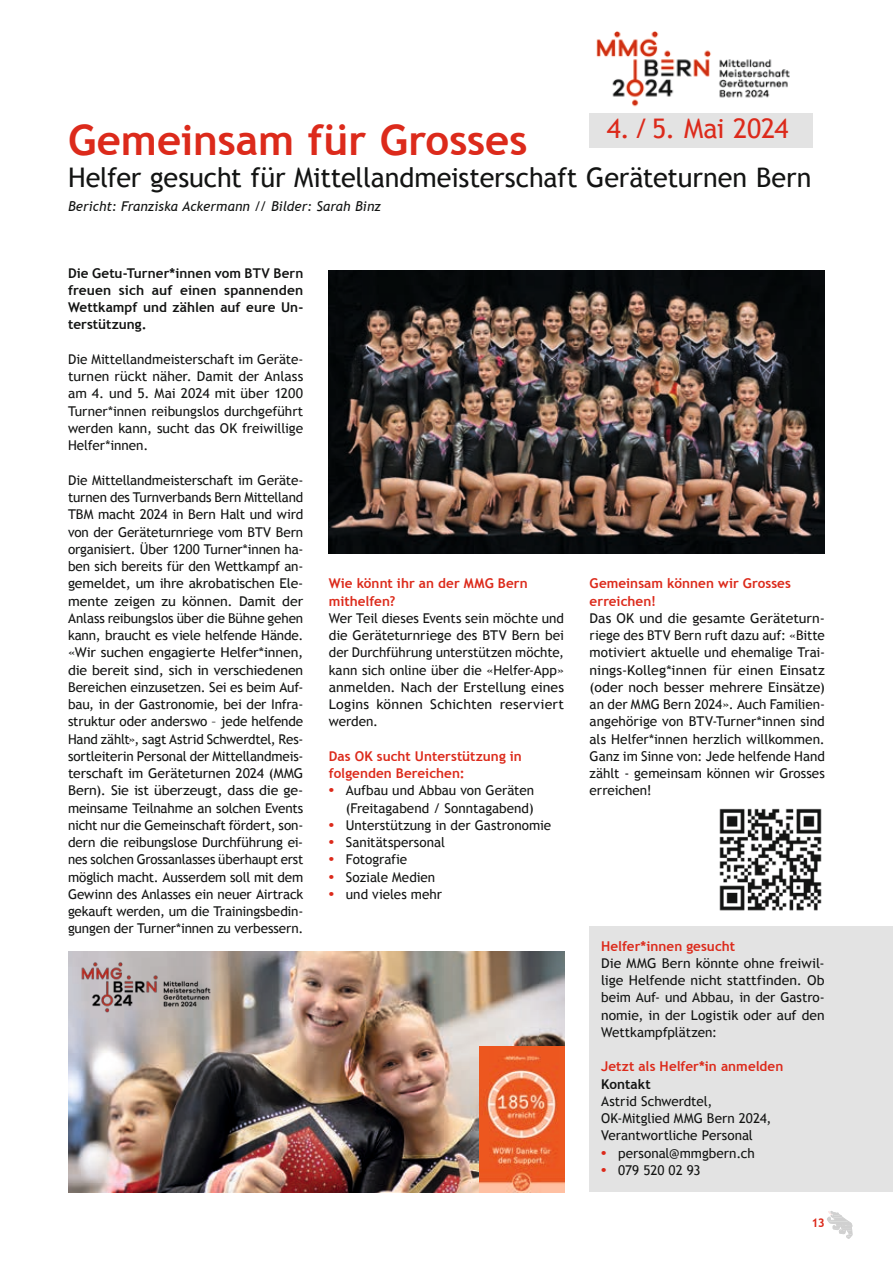
<style>
.page{position:relative;width:893px;height:1263px;background:#fff}
.page>*{position:absolute;margin:0;border:0;box-sizing:border-box;transform-origin:0 0}
.t1{font:700 42px "Trebuchet MS";color:#dc2a1b}
.t2{font:27px "Trebuchet MS";letter-spacing:-.005em;color:#131413}
.t3{font:27px "Trebuchet MS";letter-spacing:-.015em;color:#dc2a1b}
.t4{font:13.5px/17.2px "Trebuchet MS";color:#131413;text-align:justify}
.t5{font:13.5px/17.2px "Trebuchet MS";color:#131413;text-align:justify;scale:1.04 1}
.t6{font:700 13.5px/17.2px "Trebuchet MS";letter-spacing:.005em;color:#dc2a1b}
.t7{font:700 13.5px/17.2px "Trebuchet MS";letter-spacing:.005em;color:#131413;text-align:justify}
.t8{font:italic 13.5px "Trebuchet MS";letter-spacing:.005em;color:#131413}
.t9{font:700 12px "Trebuchet MS";color:#dc2a1b}
.s1{font-family:"Times New Roman";font-weight:700;font-size:15px;color:#dc2a1b}
</style>
<div class="page">
<svg style="left:827px;top:1211px;width:25px;height:28px"></svg>
<img style="left:596px;top:31px;width:194px;height:76px">
<div style="left:590px;top:113px;width:223px;height:34px;background:#e3e3e3"></div>
<img style="left:68px;top:952px;width:496px;height:240px">
<img style="left:68px;top:956px;width:170px;height:61px">
<img style="left:719px;top:808px;width:103px;height:103px">
<img style="left:329px;top:270px;width:496px;height:284px">
<img style="left:479px;top:1047px;width:85px;height:145px">
<div style="left:590px;top:927px;width:303px;height:265px;background:#e3e3e3"></div>
<h2 class="t3" style="left:607px;top:113px;width:183px">4. / 5. Mai 2024</h2>
<h1 class="t1" style="left:68px;top:114px;width:461px">Gemeinsam für Grosses</h1>
<h2 class="t2" style="left:68px;top:161px;width:745px">Helfer gesucht für Mittellandmeisterschaft Geräteturnen Bern</h2>
<p class="t8" style="left:68px;top:198px;width:314px">Bericht: Franziska Ackermann // Bilder: Sarah Binz</p>
<p class="t7" style="left:68px;top:264px;width:237px">Die Getu-Turner*innen vom BTV Bern freuen sich auf einen spannenden Wettkampf und zählen auf eure Un&shy;terstützung.</p>
<p class="t4" style="left:68px;top:351px;width:237px">Die Mittellandmeisterschaft im Geräte&shy;turnen rückt näher. Damit der Anlass am 4. und 5. Mai 2024 mit über 1200<br>Turner*innen reibungslos durchgeführt werden kann, sucht das OK freiwillige Helfer*innen.</p>
<p class="t4" style="left:68px;top:471px;width:237px">Die Mittellandmeisterschaft im Geräte&shy;turnen des Turnverbands Bern Mittelland TBM macht 2024 in Bern Halt und wird von der Geräteturnriege vom BTV Bern organisiert. Über 1200 Turner*innen ha&shy;ben sich bereits für den Wettkampf an&shy;gemeldet, um ihre akrobatischen Ele&shy;mente zeigen zu können. Damit der Anlass reibungslos über die Bühne gehen kann, braucht es viele helfende Hände. «Wir suchen engagierte Helfer*innen, die bereit sind, sich in verschiedenen Bereichen einzusetzen. Sei es beim Auf&shy;bau, in der Gastronomie, bei der Infra&shy;struktur oder anderswo – jede helfende Hand zählt», sagt Astrid Schwerdtel, Res&shy;sortleiterin Personal der Mittellandmeis&shy;terschaft im Geräteturnen 2024 (MMG Bern). Sie ist überzeugt, dass die ge&shy;meinsame Teilnahme an solchen Events nicht nur die Gemeinschaft fördert, son&shy;dern die reibungslose Durchführung ei&shy;nes solchen Grossanlasses überhaupt erst möglich macht. Ausserdem soll mit dem Gewinn des Anlasses ein neuer Airtrack gekauft werden, um die Trainingsbedin&shy;gungen der Turner*innen zu verbessern.</p>
<p class="t6" style="left:329px;top:575px;width:200px">Wie könnt ihr an der MMG Bern mithelfen?</p>
<p class="t4" style="left:329px;top:609px;width:237px">Wer Teil dieses Events sein möchte und die Geräteturnriege des BTV Bern bei der Durchführung unterstützen möchte, kann sich online über die «Helfer-App» anmelden. Nach der Erstellung eines Logins können Schichten reserviert werden.</p>
<p class="t6" style="left:329px;top:747px;width:195px">Das OK sucht Unterstützung in folgenden Bereichen:</p>
<p class="t4" style="left:329px;top:782px;width:207px;text-align:right"><span class="s1">•</span> Aufbau und Abbau von Geräten (Freitagabend / Sonntagabend)</p>
<p class="t4" style="left:329px;top:816px;width:224px"><span class="s1">•</span> Unterstützung in der Gastronomie</p>
<p class="t4" style="left:329px;top:834px;width:118px"><span class="s1">•</span> Sanitätspersonal</p>
<p class="t4" style="left:329px;top:851px;width:80px"><span class="s1">•</span> Fotografie</p>
<p class="t4" style="left:329px;top:868px;width:108px"><span class="s1">•</span> Soziale Medien</p>
<p class="t4" style="left:329px;top:885px;width:115px"><span class="s1">•</span> und vieles mehr</p>
<p class="t6" style="left:590px;top:575px;width:203px">Gemeinsam können wir Grosses erreichen!</p>
<p class="t5" style="left:590px;top:609px;width:228px">Das OK und die gesamte Geräteturn&shy;riege des BTV Bern ruft dazu auf: «Bitte motiviert aktuelle und ehemalige Trai&shy;nings-Kolleg*innen für einen Einsatz (oder noch besser mehrere Einsätze) an der MMG Bern 2024». Auch Familien&shy;angehörige von BTV-Turner*innen sind als Helfer*innen herzlich willkommen.<br>Ganz im Sinne von: Jede helfende Hand zählt - gemeinsam können wir Grosses erreichen!</p>
<p class="t6" style="left:601px;top:937px;width:136px">Helfer*innen gesucht</p>
<p class="t5" style="left:601px;top:954px;width:217px">Die MMG Bern könnte ohne freiwil&shy;lige Helfende nicht stattfinden. Ob beim Auf- und Abbau, in der Gastro&shy;nomie, in der Logistik oder auf den Wettkampfplätzen:</p>
<p class="t6" style="left:601px;top:1058px;width:184px">Jetzt als Helfer*in anmelden</p>
<p class="t7" style="left:601px;top:1075px;width:51px">Kontakt</p>
<p class="t4" style="left:601px;top:1092px;width:172px;text-align:left">Astrid Schwerdtel,<br>OK-Mitglied MMG Bern 2024,<br>Verantwortliche Personal</p>
<p class="t4" style="left:601px;top:1144px;width:155px"><span class="s1">•</span> personal@mmgbern.ch</p>
<p class="t4" style="left:601px;top:1161px;width:101px"><span class="s1">•</span> 079 520 02 93</p>
<p class="t9" style="left:811px;top:1215px;width:15px">13</p>
</div>
